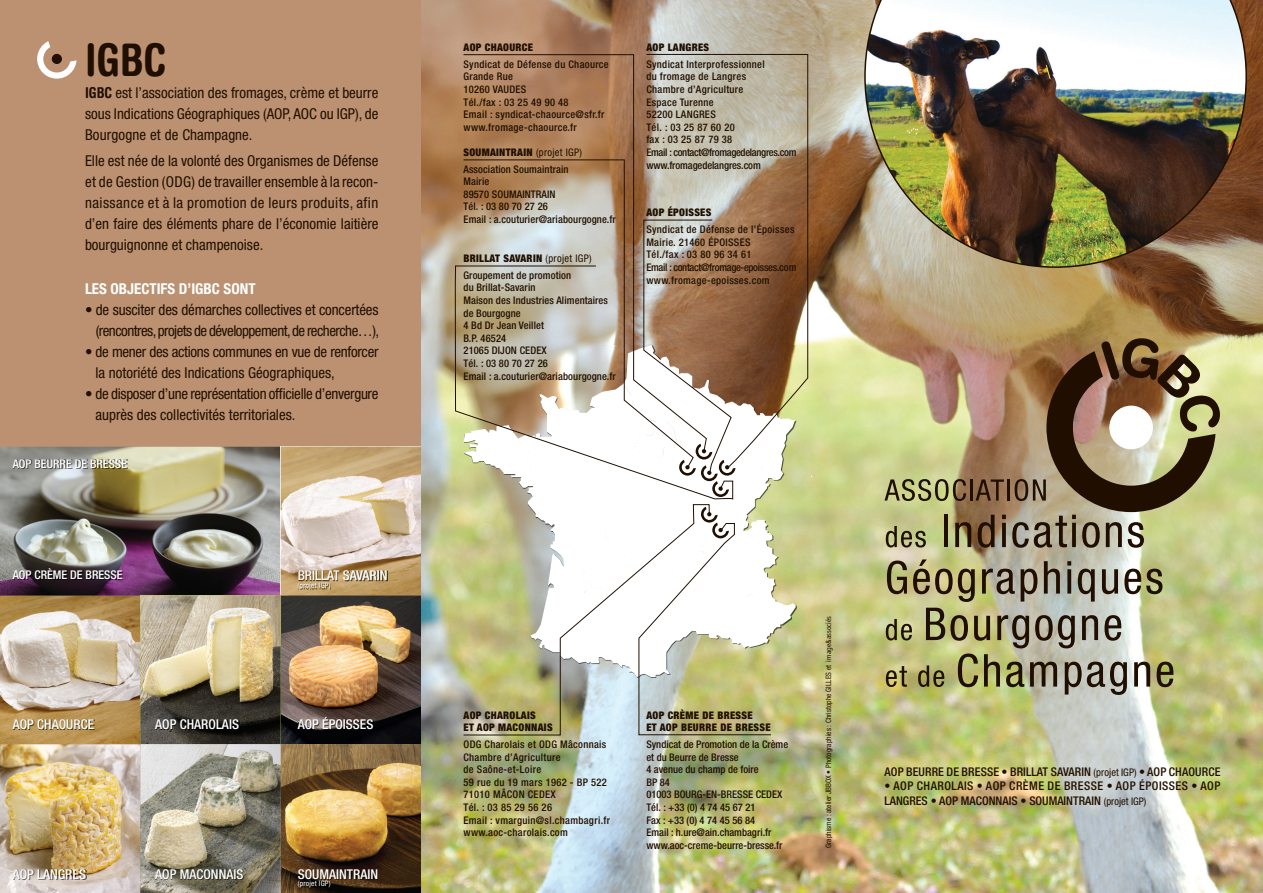
<style>
.page{position:relative;width:1263px;height:893px;background:#fff}
.page>*{position:absolute;margin:0;border:0;box-sizing:border-box;transform-origin:0 0}
.t1{font:700 condensed 45px "Helvetica Rounded";color:#200f00}
.t2{font:condensed 15px/21px "Helvetica Neue";letter-spacing:-.01em;color:#200f00;text-align:justify}
.t3{font:700 condensed 15px "Helvetica Neue";color:#fff}
.t4{font:500 condensed 13.5px "Helvetica Neue";color:#fff}
.t5{font:500 condensed 12px/14.4px "Helvetica Neue";letter-spacing:.04em;color:#200f00}
.t6{font:500 condensed 12px "Helvetica Neue";letter-spacing:.01em;color:#200f00}
.t7{font:500 condensed 12px "Helvetica Neue";color:#fff}
.t8{font:500 condensed 10.5px/12.6px "Helvetica Neue";letter-spacing:.03em;color:#200f00}
.t9{font:500 condensed 10.5px/12.6px "Helvetica Neue";letter-spacing:.01em;color:#200f00}
.t10{font:900 condensed 10.5px/12.6px "Helvetica Neue";letter-spacing:.03em;color:#200f00}
.t11{font:condensed 7.5px "Helvetica Neue";color:#200f00}
.t12{font:condensed 7.5px "Helvetica Neue";letter-spacing:.03em;color:#fff}
.s1{font-family:"Helvetica Rounded";font-weight:700}
.s2{font-weight:900}
.s3{font-weight:400}
.s4{font-family:"Frutiger"}
.s5{font-weight:400;font-size:10.5px}
</style>
<div class="page">
<img style="left:421px;top:0;width:842px;height:893px">
<div style="left:0;top:0;width:421px;height:893px;background:#bb9171"></div>
<img style="left:771px;top:346px;width:41px;height:332px">
<svg style="left:463px;top:470px;width:333px;height:207px"></svg>
<svg style="left:884px;top:479px;width:82px;height:22px;background:#8f8b5a"></svg>
<hr style="left:970px;top:479px;width:3px;height:22px;background:#200f00">
<svg style="left:975px;top:479px;width:29px;height:22px"></svg>
<hr style="left:1007px;top:479px;width:3px;height:22px;background:#200f00">
<svg style="left:886px;top:526px;width:40px;height:21px"></svg>
<hr style="left:944px;top:515px;width:4px;height:32px;background:#200f00">
<svg style="left:955px;top:522px;width:16px;height:25px"></svg>
<svg style="left:978px;top:515px;width:16px;height:33px"></svg>
<svg style="left:1002px;top:515px;width:4px;height:4px"></svg>
<svg style="left:1002px;top:523px;width:4px;height:24px"></svg>
<img style="left:1012px;top:337px;width:209px;height:211px">
<svg style="left:887px;top:561px;width:20px;height:33px"></svg>
<svg style="left:913px;top:559px;width:62px;height:43px;background:#9b9363"></svg>
<svg style="left:982px;top:569px;width:55px;height:33px;background:#88816b"></svg>
<svg style="left:1044px;top:561px;width:16px;height:33px"></svg>
<svg style="left:1067px;top:561px;width:4px;height:4px"></svg>
<svg style="left:1067px;top:569px;width:4px;height:25px"></svg>
<svg style="left:1078px;top:569px;width:17px;height:33px"></svg>
<svg style="left:1102px;top:569px;width:16px;height:25px"></svg>
<svg style="left:1124px;top:569px;width:38px;height:25px"></svg>
<svg style="left:886px;top:619px;width:26px;height:21px"></svg>
<svg style="left:926px;top:608px;width:42px;height:33px"></svg>
<svg style="left:974px;top:616px;width:16px;height:25px"></svg>
<svg style="left:997px;top:615px;width:32px;height:33px"></svg>
<svg style="left:1035px;top:615px;width:40px;height:33px"></svg>
<svg style="left:1082px;top:615px;width:16px;height:25px"></svg>
<svg style="left:1104px;top:615px;width:17px;height:26px"></svg>
<svg style="left:886px;top:666px;width:21px;height:21px"></svg>
<svg style="left:918px;top:665px;width:26px;height:22px"></svg>
<svg style="left:958px;top:653px;width:20px;height:34px"></svg>
<svg style="left:984px;top:654px;width:16px;height:33px"></svg>
<svg style="left:1006px;top:662px;width:18px;height:25px"></svg>
<svg style="left:1030px;top:662px;width:27px;height:25px"></svg>
<svg style="left:1065px;top:662px;width:62px;height:33px;background:#878378"></svg>
<svg style="left:1134px;top:662px;width:16px;height:25px"></svg>
<svg style="left:1157px;top:662px;width:16px;height:25px"></svg>
<svg style="left:463px;top:504px;width:247px;height:231px"></svg>
<svg style="left:455px;top:266px;width:278px;height:233px"></svg>
<svg style="left:463px;top:54px;width:183px;height:105px;background:#ac7f5b"></svg>
<svg style="left:646px;top:54px;width:162px;height:416px;background:#ae9b82"></svg>
<svg style="left:638px;top:507px;width:133px;height:228px"></svg>
<img style="left:0;top:596px;width:281px;height:297px">
<img style="left:281px;top:595px;width:140px;height:298px">
<img style="left:0;top:447px;width:288px;height:149px">
<svg style="left:281px;top:446px;width:140px;height:149px;background:#d4c0a5"></svg>
<img style="left:140px;top:595px;width:141px;height:149px">
<svg style="left:37px;top:41px;width:40px;height:38px"></svg>
<svg style="left:463px;top:159px;width:231px;height:309px"></svg>
<svg style="left:643px;top:220px;width:92px;height:277px"></svg>
<img style="left:864px;top:0;width:383px;height:268px">
<img style="left:13px;top:569px;width:110px;height:11px">
<img style="left:298px;top:571px;width:89px;height:19px">
<img style="left:13px;top:720px;width:82px;height:10px">
<img style="left:156px;top:720px;width:83px;height:10px">
<img style="left:298px;top:718px;width:76px;height:12px">
<img style="left:13px;top:869px;width:73px;height:10px">
<img style="left:156px;top:869px;width:88px;height:10px">
<img style="left:298px;top:869px;width:80px;height:19px">
<img style="left:13px;top:460px;width:114px;height:8px">
<h1 class="t1" style="left:85px;top:33px;width:82px">IGBC</h1>
<h2 class="t2" style="left:85px;top:82px;width:295px"><span class="s1">IGBC</span> est l’association des fromages, crème et beurre sous Indications Géographiques (AOP, AOC ou IGP), de Bourgogne et de Champagne.</h2>
<p class="t2" style="left:85px;top:150px;width:295px">Elle est née de la volonté des Organismes de Défense et de Gestion (ODG) de travailler ensemble à la recon&shy;naissance et à la promotion de leurs produits, afin d’en faire des éléments phare de l’économie laitière bourguignonne et champenoise.</p>
<h2 class="t3" style="left:85px;top:280px;width:172px">LES OBJECTIFS D’IGBC SONT</h2>
<h2 class="t2" style="left:85px;top:299px;width:295px;text-align:right">• de susciter des démarches collectives et concertées (rencontres, projets de développement, de recherche…),</h2>
<h2 class="t2" style="left:96px;top:341px;width:284px;text-indent:-10px">• de mener des actions communes en vue de renforcer la notoriété des Indications Géographiques,</h2>
<h2 class="t2" style="left:96px;top:383px;width:284px;text-indent:-10px">• de disposer d’une représentation officielle d’envergure auprès des collectivités territoriales.</h2>
<p class="t7" style="left:13px;top:456px;width:116px">AOP BEURRE DE BRESSE</p>
<p class="t7" style="left:13px;top:568px;width:111px">AOP CRÈME DE BRESSE</p>
<p class="t4" style="left:298px;top:568px;width:91px">BRILLAT SAVARIN</p>
<p class="t12" style="left:298px;top:581px;width:34px">(projet IGP)</p>
<p class="t4" style="left:13px;top:716px;width:83px">AOP CHAOURCE</p>
<p class="t4" style="left:155px;top:716px;width:85px">AOP CHAROLAIS</p>
<p class="t4" style="left:298px;top:716px;width:77px">AOP ÉPOISSES</p>
<p class="t4" style="left:13px;top:866px;width:75px">AOP LANGRES</p>
<p class="t4" style="left:155px;top:866px;width:90px">AOP MACONNAIS</p>
<p class="t4" style="left:298px;top:866px;width:82px">SOUMAINTRAIN</p>
<p class="t12" style="left:298px;top:879px;width:34px">(projet IGP)</p>
<p class="t10" style="left:463px;top:41px;width:71px">AOP CHAOURCE</p>
<p class="t8" style="left:463px;top:58px;width:147px">Syndicat de Défense du Chaource<br>Grande Rue<br>10260 VAUDES<br>Tél./fax : 03 25 49 90 48<br>Email : syndicat-chaource@sfr.fr www.fromage-chaource.fr</p>
<p class="t9" style="left:463px;top:144px;width:120px;line-height:16.8px"><span class="s2">SOUMAINTRAIN</span> <span class="s3">(projet IGP)<br></span>Association Soumaintrain</p>
<p class="t9" style="left:463px;top:175px;width:154px">Mairie<br>89570 SOUMAINTRAIN<br>Tél. : 03 80 70 27 26<br>Email : a.couturier@ariabourgogne.fr</p>
<p class="t9" style="left:463px;top:250px;width:130px;line-height:16.8px"><span class="s2">BRILLAT SAVARIN</span> <span class="s3">(projet IGP)<br></span>Groupement de promotion</p>
<p class="t9" style="left:463px;top:281px;width:154px">du Brillat-Savarin<br>Maison des Industries Alimentaires de Bourgogne<br>4 Bd Dr Jean Veillet<br>B.P. 46524<br>21065 DIJON CEDEX<br>Tél. : 03 80 70 27 26<br>Email : a.couturier@ariabourgogne.fr</p>
<p class="t10" style="left:646px;top:41px;width:64px">AOP LANGRES</p>
<p class="t8" style="left:646px;top:58px;width:152px">Syndicat Interprofessionnel<br>du fromage de Langres<br>Chambre d’Agriculture<br>Espace Turenne<br>52200 LANGRES<br>Tél. : 03 25 87 60 20<br>fax : 03 25 87 79 38<br>Email : contact@fromagedelangres.com www.fromagedelangres.com</p>
<p class="t10" style="left:646px;top:206px;width:67px">AOP ÉPOISSES</p>
<p class="t8" style="left:646px;top:223px;width:152px">Syndicat de Défense de l’Époisses<br>Mairie. 21460 ÉPOISSES<br>Tél./fax : 03 80 96 34 61<br>Email : contact@fromage-epoisses.com www.fromage-epoisses.com</p>
<p class="t10" style="left:463px;top:708px;width:91px">AOP CHAROLAIS<br>ET AOP MACONNAIS</p>
<p class="t8" style="left:463px;top:738px;width:148px">ODG Charolais et ODG Mâconnais<br>Chambre d’Agriculture<br>de Saône-et-Loire<br>59 rue du 19 mars 1962 - BP 522<br>71010 MÂCON CEDEX<br>Tél. : 03 85 29 56 26<br>Email : vmarguin@sl.chambagri.fr www.aoc-charolais.com</p>
<p class="t10" style="left:646px;top:708px;width:126px">AOP CRÈME DE BRESSE<br>ET AOP BEURRE DE BRESSE</p>
<p class="t9" style="left:646px;top:738px;width:143px">Syndicat de Promotion de la Crème et du Beurre de Bresse<br>4 avenue du champ de foire<br>BP 84<br>01003 BOURG-EN-BRESSE CEDEX<br>Tél. : +33 (0) 4 74 45 67 21<br>Fax : +33 (0) 4 74 45 56 84<br>Email : h.ure@ain.chambagri.fr www.aoc-creme-beurre-bresse.fr</p>
<p class="t11" style="left:824px;top:848px;width:233px;rotate:-90deg">Graphisme : atelier JBBOX • Photographies : Christophe GILLES et <span class="s4">image&amp;associés</span></p>
<p class="t6" style="left:884px;top:764px;width:337px">AOP BEURRE DE BRESSE • BRILLAT SAVARIN <span class="s5">(projet IGP)</span> • AOP CHAOURCE</p>
<p class="t5" style="left:884px;top:779px;width:337px">• AOP CHAROLAIS • AOP CRÈME DE BRESSE • AOP ÉPOISSES • AOP<br>LANGRES • AOP MACONNAIS • SOUMAINTRAIN <span class="s5">(projet IGP)</span></p>
</div>
